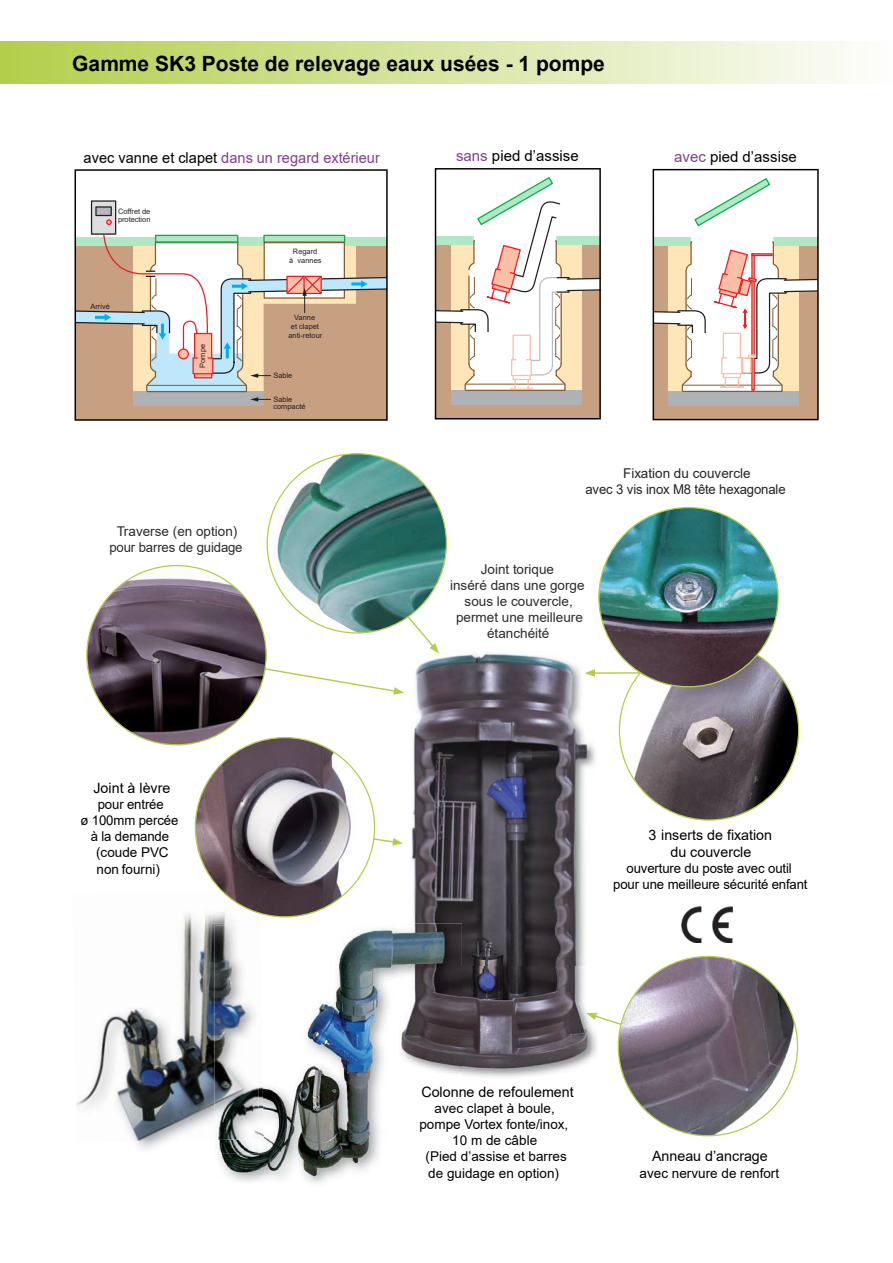
<style>
.page{position:relative;width:893px;height:1263px;background:#fff}
.page>*{position:absolute;margin:0;border:0;box-sizing:border-box;transform-origin:0 0}
.t1{font:700 21px "Arial";color:#000}
.t2{font:15px "Arial";color:#7f3f8e}
.t3{font:15px "Arial";color:#000}
.t4{font:14.25px/17.1px "Arial";color:#000;text-align:center}
.t5{font:13.5px/16.2px "Arial";color:#000;text-align:center}
.t6{font:13.5px/16.2px "Arial";color:#2c2b2a;text-align:center}
.t7{font:13.5px/16.2px "Arial";letter-spacing:-.01em;color:#252422;text-align:center}
.t8{font:7.35px/8.9px "Arial";color:#231f20}
.s1{color:#000}
.s2{color:#7f3f8e}
</style>
<div class="page">
<img style="left:76px;top:917px;width:157px;height:225px">
<img style="left:414px;top:652px;width:172px;height:315px">
<img style="left:462px;top:967px;width:124px;height:105px">
<img style="left:585px;top:507px;width:214px;height:314px">
<svg style="left:586px;top:956px;width:212px;height:180px"></svg>
<img style="left:219px;top:927px;width:176px;height:255px">
<img style="left:212px;top:924px;width:47px;height:230px">
<img style="left:414px;top:924px;width:48px;height:148px">
<img style="left:215px;top:926px;width:49px;height:214px">
<img style="left:443px;top:1072px;width:15px;height:2px">
<img style="left:395px;top:926px;width:63px;height:146px">
<svg style="left:75px;top:169px;width:313px;height:252px"></svg>
<svg style="left:435px;top:168px;width:166px;height:251px"></svg>
<svg style="left:653px;top:169px;width:166px;height:251px"></svg>
<img style="left:681px;top:906px;width:51px;height:37px">
<img style="left:86px;top:453px;width:361px;height:464px">
<div style="left:0;top:41px;width:893px;height:43px;background:linear-gradient(to right,#b3ce4b,#fefefd)"></div>
<h1 class="t1" style="left:72px;top:55px;width:534px">Gamme SK3 Poste de relevage eaux usées - 1 pompe</h1>
<p class="t2" style="left:84px;top:152px;width:298px"><span class="s1">avec vanne et clapet</span> dans un regard extérieur</p>
<p class="t3" style="left:456px;top:151px;width:124px"><span class="s2">sans</span> pied d’assise</p>
<p class="t3" style="left:674px;top:151px;width:124px"><span class="s2">avec</span> pied d’assise</p>
<p class="t8" style="left:118px;top:207px;width:34px">Coffret de protection</p>
<p class="t8" style="left:91px;top:302px;width:21px">Arrivé</p>
<p class="t8" style="left:199px;top:368px;width:25px;rotate:-90deg">Pompe</p>
<p class="t8" style="left:289px;top:247px;width:34px;text-align:center">Regard<br>à vannes</p>
<p class="t8" style="left:288px;top:314px;width:35px;text-align:center">Vanne<br>et clapet anti-retour</p>
<p class="t8" style="left:273px;top:372px;width:20px">Sable</p>
<p class="t8" style="left:273px;top:396px;width:34px;line-height:7.4px">Sable compacté</p>
<p class="t6" style="left:109px;top:524px;width:135px">Traverse (en option) pour barres de guidage</p>
<p class="t4" style="left:93px;top:780px;width:78px">Joint à lèvre</p>
<p class="t5" style="left:80px;top:797px;width:99px">pour entrée<br>ø 100mm percée à la demande (coude PVC non fourni)</p>
<p class="t7" style="left:585px;top:466px;width:202px">Fixation du couvercle<br>avec 3 vis inox M8 tête hexagonale</p>
<p class="t6" style="left:450px;top:562px;width:136px">Joint torique<br>inséré dans une gorge sous le couvercle, permet une meilleure étanchéité</p>
<p class="t4" style="left:648px;top:828px;width:125px">3 inserts de fixation du couvercle</p>
<p class="t5" style="left:613px;top:862px;width:196px">ouverture du poste avec outil pour une meilleure sécurité enfant</p>
<p class="t4" style="left:421px;top:1084px;width:154px">Colonne de refoulement</p>
<p class="t5" style="left:419px;top:1101px;width:150px">avec clapet à boule, pompe Vortex fonte/inox,<br>10 m de câble<br>(Pied d’assise et barres de guidage en option)</p>
<p class="t4" style="left:652px;top:1149px;width:117px">Anneau d’ancrage</p>
<p class="t5" style="left:639px;top:1166px;width:141px">avec nervure de renfort</p>
</div>
